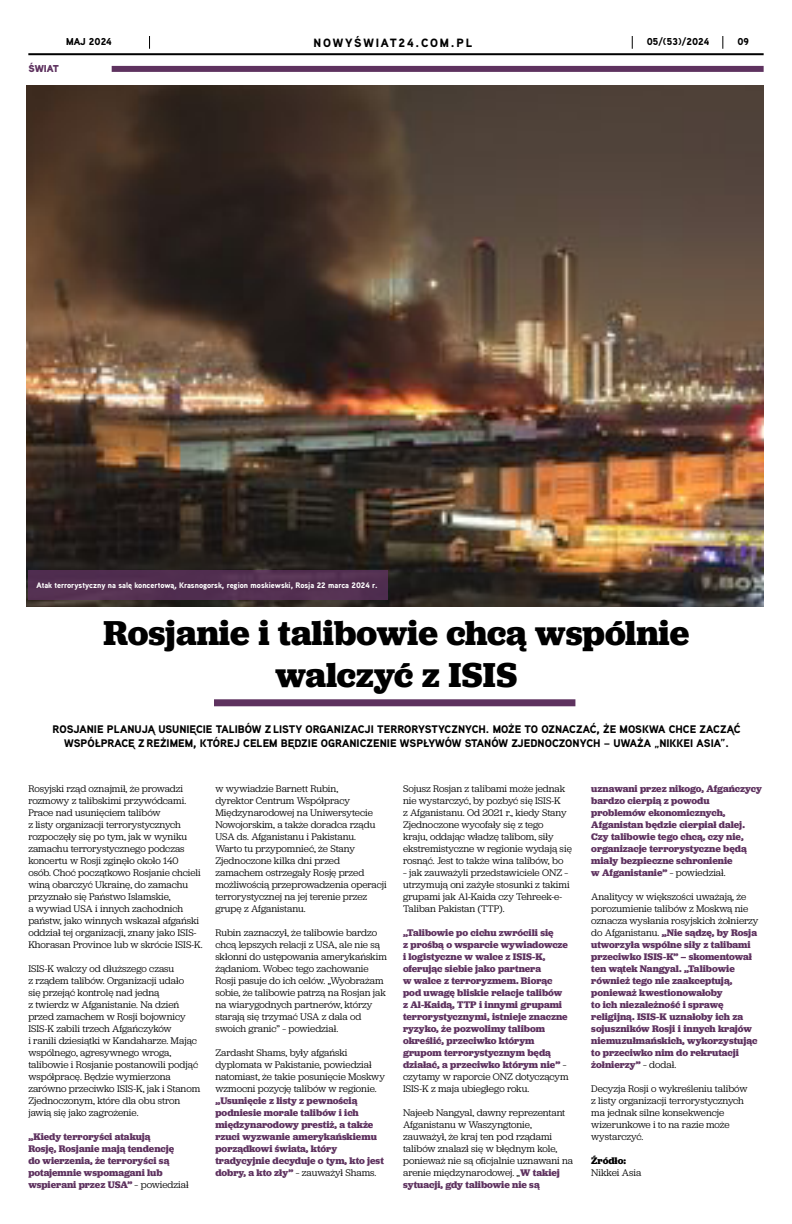
<style>
.page{position:relative;width:792px;height:1224px;background:#fff}
.page>*{position:absolute;margin:0;border:0;box-sizing:border-box;transform-origin:0 0}
.t1{font:700 36px/42px "Jubilat";color:#000;text-align:center}
.t2{font:900 12px "Aaux Next";letter-spacing:.15em;color:#000}
.t3{font:900 11px/14px "Aaux Next";color:#000;text-align:center}
.t4{font:10px/12px "Jubilat";color:#000}
.t5{font:700 10px/12px "Jubilat";color:#5e325f}
.t6{font:900 10px "Aaux Next";color:#000}
.t7{font:700 10px "Jubilat";color:#000}
.t8{font:900 10px "Aaux Next";color:#5e325f}
.t9{font:900 8px "Aaux Next";color:#fff}
.s1{font-weight:400;color:#000}
.s2{font-weight:700;color:#5e325f}
</style>
<div class="page">
<hr style="left:28px;top:53px;width:736px;height:2px;background:#000">
<svg style="left:722px;top:36px;width:1px;height:13px"></svg>
<svg style="left:149px;top:36px;width:1px;height:13px"></svg>
<svg style="left:632px;top:36px;width:1px;height:13px"></svg>
<div style="left:112px;top:66px;width:652px;height:6px;background:#5e325f"></div>
<div style="left:214px;top:699px;width:361px;height:7px;background:#5e325f"></div>
<img style="left:27px;top:85px;width:736px;height:522px">
<div style="left:28px;top:570px;width:360px;height:30px;background:#532f51"></div>
<p class="t6" style="left:66px;top:34px;width:47px">MAJ 2024</p>
<p class="t2" style="left:314px;top:34px;width:160px">NOWYŚWIAT24.COM.PL</p>
<p class="t6" style="left:647px;top:34px;width:64px">05/(53)/2024</p>
<p class="t6" style="left:737px;top:34px;width:13px">09</p>
<p class="t8" style="left:28px;top:61px;width:32px">ŚWIAT</p>
<p class="t9" style="left:37px;top:579px;width:343px">Atak terrorystyczny na salę koncertową, Krasnogorsk, region moskiewski, Rosja 22 marca 2024 r.</p>
<h1 class="t1" style="left:103px;top:612px;width:587px">Rosjanie i talibowie chcą wspólnie walczyć z ISIS</h1>
<p class="t3" style="left:53px;top:722px;width:689px">ROSJANIE PLANUJĄ USUNIĘCIE TALIBÓW Z LISTY ORGANIZACJI TERRORYSTYCZNYCH. MOŻE TO OZNACZAĆ, ŻE MOSKWA CHCE ZACZĄĆ<br>WSPÓŁPRACĘ Z REŻIMEM, KTÓREJ CELEM BĘDZIE OGRANICZENIE WSPŁYWÓW STANÓW ZJEDNOCZONYCH – UWAŻA „NIKKEI ASIA”.</p>
<p class="t4" style="left:28px;top:782px;width:176px">Rosyjski rząd oznajmił, że prowadzi rozmowy z talibskimi przywódcami.<br>Prace nad usunięciem talibów<br>z listy organizacji terrorystycznych rozpoczęły się po tym, jak w wyniku zamachu terrorystycznego podczas koncertu w Rosji zginęło około 140 osób. Choć początkowo Rosjanie chcieli winą obarczyć Ukrainę, do zamachu przyznało się Państwo Islamskie,<br>a wywiad USA i innych zachodnich państw, jako winnych wskazał afgański oddział tej organizacji, znany jako ISIS-Khorasan Province lub w skrócie ISIS-K.</p>
<p class="t4" style="left:28px;top:962px;width:173px">ISIS-K walczy od dłuższego czasu<br>z rządem talibów. Organizacji udało<br>się przejąć kontrolę nad jedną<br>z twierdz w Afganistanie. Na dzień przed zamachem w Rosji bojownicy ISIS-K zabili trzech Afgańczyków<br>i ranili dziesiątki w Kandaharze. Mając wspólnego, agresywnego wroga, talibowie i Rosjanie postanowili podjąć współpracę. Będzie wymierzona zarówno przeciwko ISIS-K, jak i Stanom Zjednoczonym, które dla obu stron jawią się jako zagrożenie.</p>
<p class="t5" style="left:28px;top:1131px;width:162px">„Kiedy terroryści atakują<br>Rosję, Rosjanie mają tendencję<br>do wierzenia, że terroryści są potajemnie wspomagani lub wspierani przez USA” <span class="s1">– powiedział</span></p>
<p class="t5" style="left:591px;top:783px;width:172px">uznawani przez nikogo, Afgańczycy bardzo cierpią z powodu problemów ekonomicznych,<br>Afganistan będzie cierpiał dalej.<br>Czy talibowie tego chcą, czy nie, organizacje terrorystyczne będą miały bezpieczne schronienie<br>w Afganistanie” <span class="s1">– powiedział.</span></p>
<p class="t5" style="left:591px;top:891px;width:169px"><span class="s1">Analitycy w większości uważają, że porozumienie talibów z Moskwą nie oznacza wysłania rosyjskich żołnierzy do Afganistanu.</span> „Nie sądzę, by Rosja utworzyła wspólne siły z talibami przeciwko ISIS-K” – skomentował ten wątek Nangyal. „Talibowie również tego nie zaakceptują, ponieważ kwestionowałoby<br>to ich niezależność i sprawę religijną. ISIS-K uznałoby ich za sojuszników Rosji i innych krajów niemuzułmańskich, wykorzystując to przeciwko nim do rekrutacji żołnierzy” <span class="s1">– dodał.</span></p>
<p class="t4" style="left:591px;top:1082px;width:158px">Decyzja Rosji o wykreśleniu talibów z listy organizacji terrorystycznych ma jednak silne konsekwencje wizerunkowe i to na razie może wystarczyć.</p>
<p class="t7" style="left:591px;top:1154px;width:36px">Źródło:</p>
<p class="t4" style="left:591px;top:1166px;width:52px">Nikkei Asia</p>
<p class="t4" style="left:403px;top:782px;width:170px">Sojusz Rosjan z talibami może jednak nie wystarczyć, by pozbyć się ISIS-K<br>z Afganistanu. Od 2021 r., kiedy Stany Zjednoczone wycofały się z tego<br>kraju, oddając władzę talibom, siły ekstremistyczne w regionie wydają się rosnąć. Jest to także wina talibów, bo</p>
<p class="t4" style="left:403px;top:866px;width:168px">– jak zauważyli przedstawiciele ONZ – utrzymują oni zażyłe stosunki z takimi grupami jak Al-Kaida czy Tehreek-e-Taliban Pakistan (TTP).</p>
<p class="t5" style="left:403px;top:927px;width:167px">„Talibowie po cichu zwrócili się<br>z prośbą o wsparcie wywiadowcze i logistyczne w walce z ISIS-K, oferując siebie jako partnera<br>w walce z terroryzmem. Biorąc pod uwagę bliskie relacje talibów z Al-Kaidą, TTP i innymi grupami terrorystycznymi, istnieje znaczne ryzyko, że pozwolimy talibom określić, przeciwko którym grupom terrorystycznym będą działać, a przeciwko którym nie” <span class="s1">– czytamy w raporcie ONZ dotyczącym<br>ISIS-K z maja ubiegłego roku.</span></p>
<p class="t4" style="left:403px;top:1106px;width:172px">Najeeb Nangyal, dawny reprezentant Afganistanu w Waszyngtonie, zauważył, że kraj ten pod rządami talibów znalazł się w błędnym kole, ponieważ nie są oficjalnie uznawani na arenie międzynarodowej. „<span class="s2">W takiej sytuacji, gdy talibowie nie są</span></p>
<p class="t4" style="left:215px;top:782px;width:173px">w wywiadzie Barnett Rubin,<br>dyrektor Centrum Współpracy<br>Międzynarodowej na Uniwersytecie<br>Nowojorskim, a także doradca rządu<br>USA ds. Afganistanu i Pakistanu.<br>Warto tu przypomnieć, że Stany<br>Zjednoczone kilka dni przed zamachem ostrzegały Rosję przed możliwością przeprowadzenia operacji terrorystycznej na jej terenie przez grupę z Afganistanu.</p>
<p class="t4" style="left:215px;top:926px;width:173px">Rubin zaznaczył, że talibowie bardzo chcą lepszych relacji z USA, ale nie są skłonni do ustępowania amerykańskim żądaniom. Wobec tego zachowanie Rosji pasuje do ich celów. „Wyobrażam sobie, że talibowie patrzą na Rosjan jak na wiarygodnych partnerów, którzy starają się trzymać USA z dala od swoich granic” – powiedział.</p>
<p class="t4" style="left:215px;top:1046px;width:171px">Zardasht Shams, były afgański dyplomata w Pakistanie, powiedział natomiast, że takie posunięcie Moskwy wzmocni pozycję talibów w regionie.</p>
<p class="t5" style="left:215px;top:1095px;width:170px">„Usunięcie z listy z pewnością podniesie morale talibów i ich międzynarodowy prestiż, a także rzuci wyzwanie amerykańskiemu porządkowi świata, który tradycyjnie decyduje o tym, kto jest dobry, a kto zły” <span class="s1">– zauważył Shams.</span></p>
</div>
